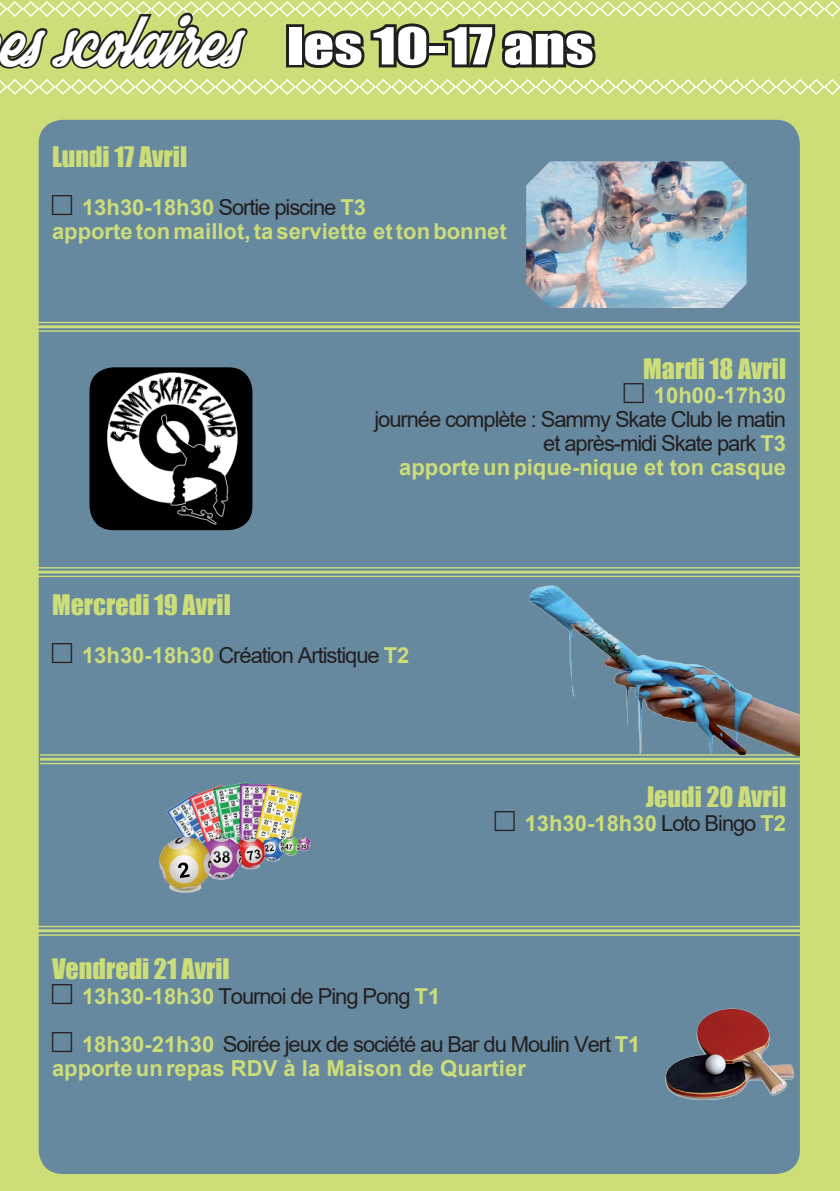
<style>
.page{position:relative;width:840px;height:1191px;background:#fff}
.page>*{position:absolute;margin:0;border:0;box-sizing:border-box;transform-origin:0 0}
.t1{font:51.2px "Streetwear";letter-spacing:-.025em;color:#fff;scale:.87 1}
.t2{font:26px "Impact";color:#cddd78}
.t3{font:22px/24px "Arial";letter-spacing:-.05em;color:#231f20;text-align:right}
.t4{font:700 22px/24px "Arial";color:#cddd78}
.s1{font-family:"Impact";font-size:47.2px}
.s2{font-weight:400;color:#231f20}
.s3{font-weight:700;color:#cddd78}
</style>
<div class="page">
<div style="left:0;top:96px;width:839px;height:1095px;background:#cddd78"></div>
<svg style="left:0;top:0;width:839px;height:96px;background:#b1bc72"></svg>
<div style="left:39px;top:120px;width:760px;height:1054px;background:#67899f;border-radius:24px"></div>
<hr style="left:38px;top:925px;width:766px;height:2px;background:#cddd78">
<hr style="left:38px;top:929px;width:766px;height:3px;background:#cddd78">
<hr style="left:38px;top:934px;width:766px;height:1px;background:#cddd78">
<hr style="left:40px;top:754px;width:759px;height:1px;background:#cddd78">
<hr style="left:40px;top:758px;width:759px;height:2px;background:#cddd78">
<hr style="left:40px;top:763px;width:759px;height:1px;background:#cddd78">
<hr style="left:38px;top:567px;width:770px;height:1px;background:#cddd78">
<hr style="left:38px;top:570px;width:770px;height:3px;background:#cddd78">
<hr style="left:38px;top:575px;width:770px;height:2px;background:#cddd78">
<hr style="left:37px;top:322px;width:766px;height:1px;background:#cddd78">
<hr style="left:37px;top:325px;width:766px;height:3px;background:#cddd78">
<hr style="left:37px;top:330px;width:766px;height:2px;background:#cddd78">
<img style="left:526px;top:161px;width:220px;height:147px">
<img style="left:159px;top:782px;width:152px;height:111px">
<img style="left:653px;top:1041px;width:186px;height:150px">
<img style="left:656px;top:1008px;width:143px;height:117px">
<img style="left:89px;top:367px;width:163px;height:163px;border-radius:24px">
<img style="left:511px;top:585px;width:288px;height:170px">
<h1 class="t1" style="left:-2px;top:19px;width:685px">es scolaires <span class="s1">les 10-17 ans</span></h1>
<p class="t2" style="left:52px;top:137px;width:137px">Lundi 17 Avril</p>
<p class="t4" style="left:52px;top:196px;width:456px;text-indent:30px">13h30-18h30 <span class="s2">Sortie piscine</span> T3<br>apporte tonmaillot,ta serviette ettonbonnet</p>
<p class="t2" style="left:643px;top:349px;width:144px">Mardi 18 Avril</p>
<p class="t4" style="left:653px;top:384px;width:134px">10h00-17h30</p>
<p class="t3" style="left:374px;top:407px;width:413px">journée complète : Sammy Skate Club le matin et après-midi Skate park <span class="s3">T3 apporteunpique-nique et ton casque</span></p>
<p class="t2" style="left:52px;top:585px;width:180px">Mercredi 19 Avril</p>
<p class="t3" style="left:82px;top:643px;width:329px"><span class="s3">13h30-18h30</span> Création Artistique <span class="s3">T2</span></p>
<p class="t2" style="left:645px;top:777px;width:142px">Jeudi 20 Avril</p>
<p class="t4" style="left:524px;top:812px;width:263px">13h30-18h30 <span class="s2">Loto Bingo</span> T2</p>
<p class="t2" style="left:52px;top:949px;width:179px">Vendredi 21 Avril</p>
<p class="t3" style="left:82px;top:971px;width:559px;line-height:48px;text-align:left"><span class="s3">13h30-18h30</span> Tournoi de Ping Pong <span class="s3">T1<br>18h30-21h30</span> Soirée jeux de société au Bar du Moulin Vert <span class="s3">T1</span></p>
<p class="t4" style="left:52px;top:1056px;width:475px">apporteunrepas RDV à la Maison de Quartier</p>
</div>
